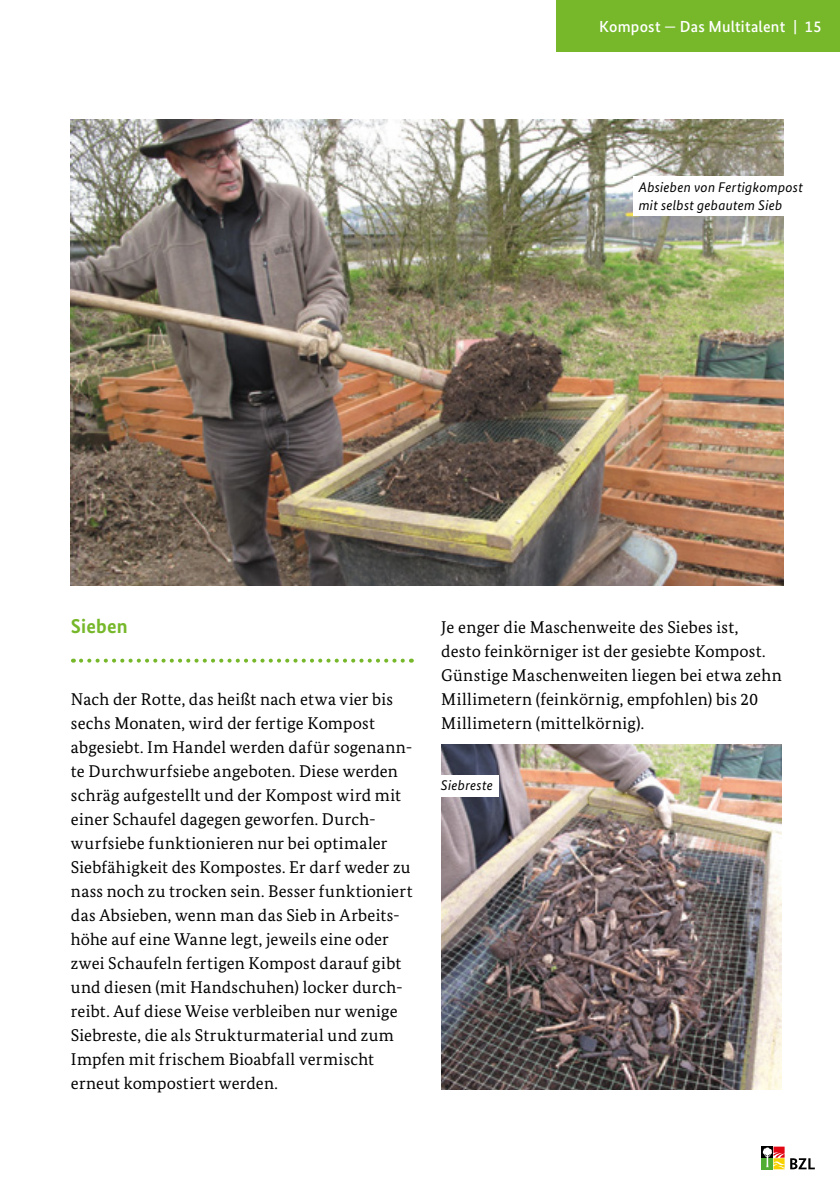
<style>
.page{position:relative;width:840px;height:1191px;background:#fff}
.page>*{position:absolute;margin:0;border:0;box-sizing:border-box;transform-origin:0 0}
._01_subheadline_hgrü{font:700 20px "Bundes Sans";letter-spacing:.01em;color:#76b82a}
._01_fließtext{font:17px/24px "Bundes Serif";letter-spacing:.01em;color:#000}
.t1{font:500 16px "Bundes Sans";letter-spacing:.015em;color:#fff}
.Bildbeschriftung{font:italic 14px/18px "Bundes Sans";letter-spacing:.02em;color:#000}
.s1{font-weight:400}
</style>
<div class="page">
<div style="left:556px;top:0;width:283px;height:52px;background:#76b82a"></div>
<svg style="left:761px;top:1146px;width:53px;height:23px"></svg>
<svg style="left:81px;top:658px;width:330px;height:4px"></svg>
<img style="left:71px;top:119px;width:711px;height:466px">
<div style="left:632px;top:177px;width:173px;height:39px;background:#fff"></div>
<img style="left:441px;top:744px;width:340px;height:345px">
<div style="left:435px;top:775px;width:63px;height:21px;background:#fff"></div>
<p class="t1" style="left:599px;top:17px;width:223px">Kompost <span class="s1">—</span> Das Multitalent | 15</p>
<p class="Bildbeschriftung" style="left:638px;top:178px;width:166px">Absieben von Fertigkompost mit selbst gebautem Sieb</p>
<p class="_01_subheadline_hgrü" style="left:71px;top:614px;width:58px">Sieben</p>
<p class="_01_fließtext" style="left:71px;top:687px;width:343px">Nach der Rotte, das heißt nach etwa vier bis sechs Monaten, wird der fertige Kompost abgesiebt. Im Handel werden dafür sogenann&shy;te Durchwurfsiebe angeboten. Diese werden schräg aufgestellt und der Kompost wird mit einer Schaufel dagegen geworfen. Durch&shy;wurfsiebe funktionieren nur bei optimaler Siebfähigkeit des Kompostes. Er darf weder zu nass noch zu trocken sein. Besser funktioniert das Absieben, wenn man das Sieb in Arbeits&shy;höhe auf eine Wanne legt, jeweils eine oder zwei Schaufeln fertigen Kompost darauf gibt und diesen (mit Handschuhen) locker durch&shy;reibt. Auf diese Weise verbleiben nur wenige Siebreste, die als Strukturmaterial und zum Impfen mit frischem Bioabfall vermischt erneut kompostiert werden.</p>
<p class="_01_fließtext" style="left:441px;top:615px;width:342px">Je enger die Maschenweite des Siebes ist, desto feinkörniger ist der gesiebte Kompost.<br>Günstige Maschenweiten liegen bei etwa zehn Millimetern (feinkörnig, empfohlen) bis 20<br>Millimetern (mittelkörnig).</p>
<p class="Bildbeschriftung" style="left:441px;top:776px;width:53px">Siebreste</p>
</div>
